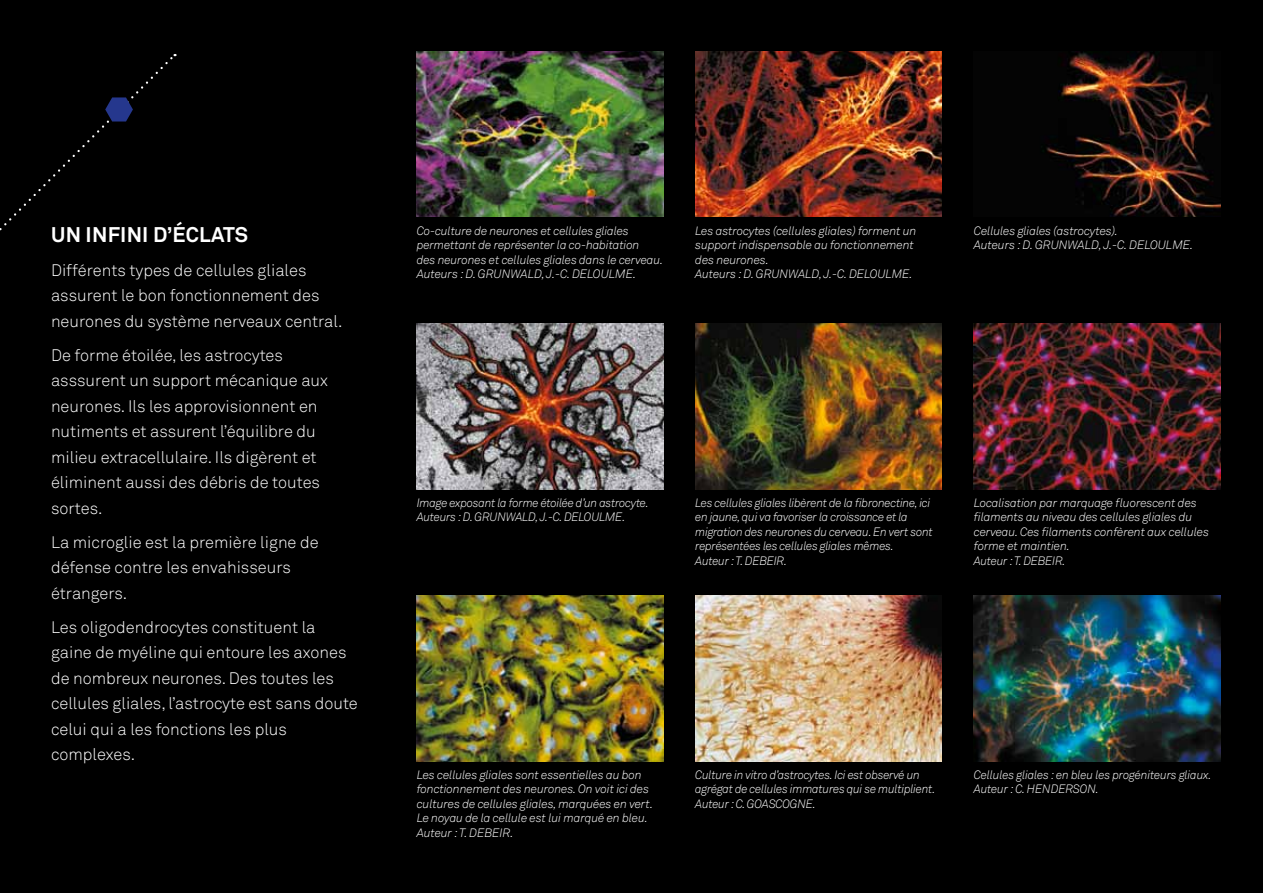
<style>
.page{position:relative;width:1263px;height:893px;background:#000}
.page>*{position:absolute;margin:0;border:0;box-sizing:border-box;transform-origin:0 0}
.t1{font:700 21px "Akkurat Std";letter-spacing:.01em;color:#fff}
.t2{font:300 16.5px/25.5px "Akkurat Std";color:#fff}
.t3{font:italic 300 12px/14.4px "Akkurat Std";letter-spacing:-.01em;color:#fff}
</style>
<div class="page">
<img style="left:417px;top:51px;width:246px;height:166px">
<img style="left:695px;top:51px;width:247px;height:166px">
<img style="left:1041px;top:51px;width:179px;height:166px">
<img style="left:417px;top:323px;width:246px;height:166px">
<img style="left:695px;top:323px;width:247px;height:166px">
<img style="left:974px;top:323px;width:246px;height:166px">
<img style="left:417px;top:595px;width:246px;height:166px">
<img style="left:695px;top:595px;width:247px;height:166px">
<img style="left:974px;top:595px;width:246px;height:166px">
<svg style="left:0;top:54px;width:175px;height:177px"></svg>
<svg style="left:105px;top:97px;width:28px;height:25px"></svg>
<h1 class="t1" style="left:51px;top:221px;width:198px">UN INFINI D’ÉCLATS</h1>
<h2 class="t2" style="left:51px;top:257px;width:293px">Différents types de cellules gliales assurent le bon fonctionnement des neurones du système nerveaux central.</h2>
<h2 class="t2" style="left:51px;top:342px;width:278px">De forme étoilée, les astrocytes asssurent un support mécanique aux neurones. Ils les approvisionnent en nutiments et assurent l’équilibre du milieu extracellulaire. Ils digèrent et éliminent aussi des débris de toutes sortes.</h2>
<h2 class="t2" style="left:51px;top:529px;width:269px">La microglie est la première ligne de défense contre les envahisseurs étrangers.</h2>
<h2 class="t2" style="left:51px;top:614px;width:308px">Les oligodendrocytes constituent la gaine de myéline qui entoure les axones de nombreux neurones. Des toutes les cellules gliales, l’astrocyte est sans doute celui qui a les fonctions les plus complexes.</h2>
<p class="t3" style="left:417px;top:223px;width:248px">Co-culture de neurones et cellules gliales permettant de représenter la co-habitation<br>des neurones et cellules gliales dans le cerveau.<br>Auteurs : D. GRUNWALD, J.-C. DELOULME.</p>
<p class="t3" style="left:695px;top:223px;width:223px">Les astrocytes (cellules gliales) forment un support indispensable au fonctionnement des neurones.<br>Auteurs : D. GRUNWALD, J.-C. DELOULME.</p>
<p class="t3" style="left:974px;top:223px;width:221px">Cellules gliales (astrocytes).<br>Auteurs : D. GRUNWALD, J.-C. DELOULME.</p>
<p class="t3" style="left:417px;top:495px;width:233px">Image exposant la forme étoilée d’un astrocyte.<br>Auteurs : D. GRUNWALD, J.-C. DELOULME.</p>
<p class="t3" style="left:695px;top:495px;width:239px">Les cellules gliales libèrent de la fibronectine, ici en jaune, qui va favoriser la croissance et la migration des neurones du cerveau. En vert sont représentées les cellules gliales mêmes.<br>Auteur : T. DEBEIR.</p>
<p class="t3" style="left:974px;top:495px;width:237px">Localisation par marquage fluorescent des filaments au niveau des cellules gliales du cerveau. Ces filaments confèrent aux cellules forme et maintien.<br>Auteur : T. DEBEIR.</p>
<p class="t3" style="left:417px;top:768px;width:238px">Les cellules gliales sont essentielles au bon fonctionnement des neurones. On voit ici des cultures de cellules gliales, marquées en vert.<br>Le noyau de la cellule est lui marqué en bleu.<br>Auteur : T. DEBEIR.</p>
<p class="t3" style="left:695px;top:768px;width:242px">Culture in vitro d’astrocytes. Ici est observé un agrégat de cellules immatures qui se multiplient.<br>Auteur : C. GOASCOGNE.</p>
<p class="t3" style="left:974px;top:768px;width:239px">Cellules gliales : en bleu les progéniteurs gliaux.<br>Auteur : C. HENDERSON.</p>
</div>
